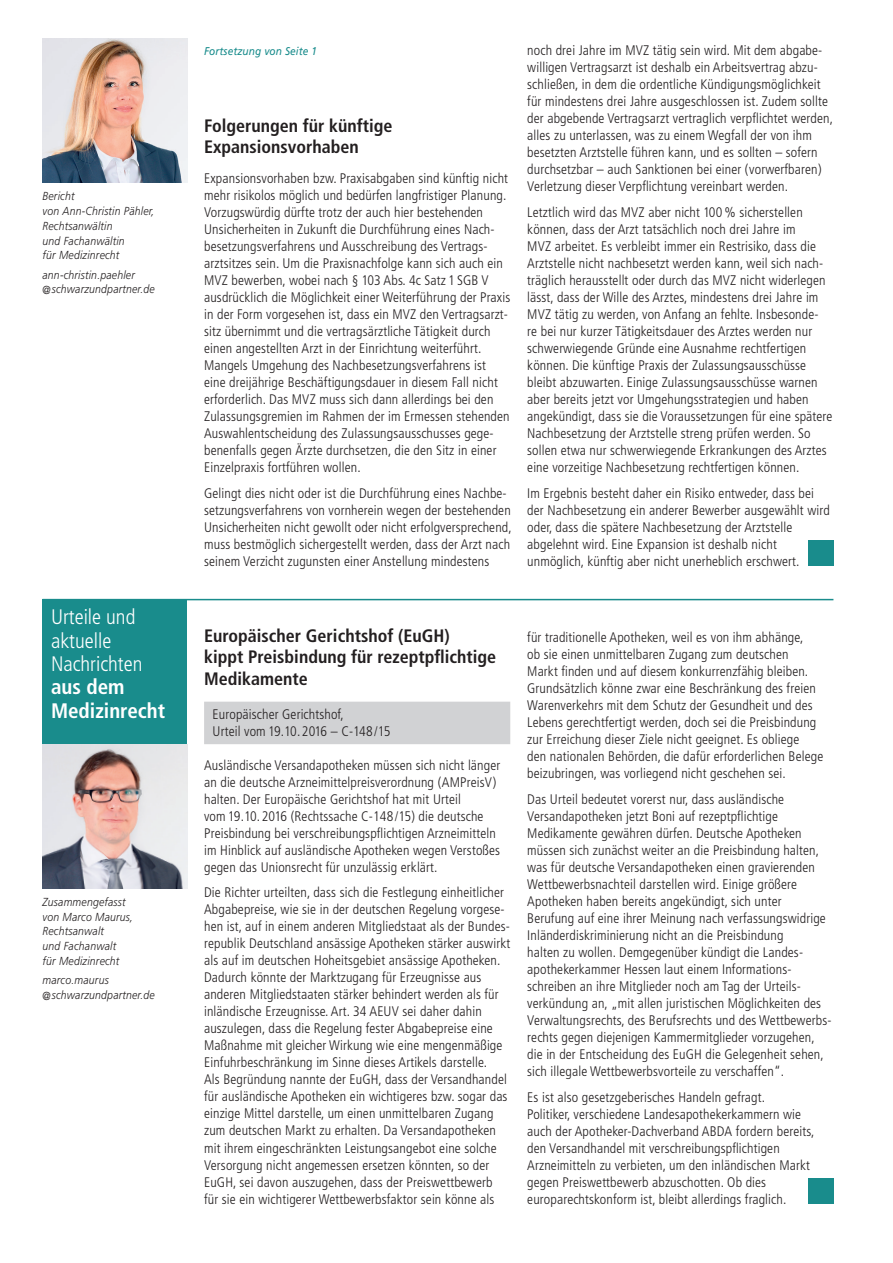
<style>
.page{position:relative;width:893px;height:1263px;background:#fff}
.page>*{position:absolute;margin:0;border:0;box-sizing:border-box;transform-origin:0 0}
.t1{font:300 condensed 21px/23.4px "Frutiger";color:#fff}
.t2{font:700 condensed 21px/23.4px "Frutiger";color:#fff}
.t3{font:700 condensed 18px/21.3px "Frutiger";color:#231f20}
.t4{font:300 condensed 13.8px/17px "Frutiger";letter-spacing:.01em;color:#231f20}
.t5{font:italic 300 11.7px/14.9px "Frutiger";letter-spacing:.02em;color:#231f20;scale:.9 1}
.t6{font:italic 11.25px "Frutiger";letter-spacing:.01em;color:#198c8c;scale:.9 1}
</style>
<div class="page">
<div style="left:43px;top:600px;width:144px;height:144px;background:#198c8c"></div>
<div style="left:808px;top:540px;width:25px;height:26px;background:#198c8c"></div>
<hr style="left:43px;top:599px;width:790px;height:1px;background:#198c8c">
<div style="left:204px;top:702px;width:306px;height:42px;background:#d1d2d4"></div>
<div style="left:808px;top:1178px;width:25px;height:25px;background:#198c8c"></div>
<img style="left:43px;top:744px;width:144px;height:145px">
<img style="left:43px;top:38px;width:144px;height:145px">
<p class="t5" style="left:43px;top:189px;width:126px">Bericht<br>von Ann-Christin Pähler,<br>Rechtsanwältin<br>und Fachanwältin<br>für Medizinrecht</p>
<p class="t5" style="left:43px;top:267px;width:126px">ann-christin.paehler @schwarzundpartner.de</p>
<h1 class="t1" style="left:51px;top:605px;width:93px">Urteile und aktuelle<br>Nachrichten</h1>
<h1 class="t2" style="left:51px;top:675px;width:116px">aus dem<br>Medizinrecht</h1>
<p class="t5" style="left:43px;top:894px;width:102px">Zusammengefasst von Marco Maurus,<br>Rechtsanwalt<br>und Fachanwalt<br>für Medizinrecht</p>
<p class="t5" style="left:43px;top:973px;width:126px">marco.maurus @schwarzundpartner.de</p>
<p class="t6" style="left:204px;top:45px;width:127px">Fortsetzung von Seite 1</p>
<h2 class="t3" style="left:204px;top:115px;width:190px">Folgerungen für künftige<br>Expansionsvorhaben</h2>
<p class="t4" style="left:204px;top:170px;width:308px">Expansionsvorhaben bzw. Praxisabgaben sind künftig nicht mehr risikolos möglich und bedürfen langfristiger Planung.<br>Vorzugswürdig dürfte trotz der auch hier bestehenden Unsicherheiten in Zukunft die Durchführung eines Nach&shy;besetzungsverfahrens und Ausschreibung des Vertrags&shy;arztsitzes sein. Um die Praxisnachfolge kann sich auch ein MVZ bewerben, wobei nach § 103 Abs. 4c Satz 1 SGB V ausdrücklich die Möglichkeit einer Weiterführung der Praxis in der Form vorgesehen ist, dass ein MVZ den Vertragsarzt&shy;sitz übernimmt und die vertragsärztliche Tätigkeit durch einen angestellten Arzt in der Einrichtung weiterführt.<br>Mangels Umgehung des Nachbesetzungsverfahrens ist eine dreijährige Beschäftigungsdauer in diesem Fall nicht erforderlich. Das MVZ muss sich dann allerdings bei den Zulassungsgremien im Rahmen der im Ermessen stehenden Auswahlentscheidung des Zulassungsausschusses gege&shy;benenfalls gegen Ärzte durchsetzen, die den Sitz in einer Einzelpraxis fortführen wollen.</p>
<p class="t4" style="left:204px;top:484px;width:309px">Gelingt dies nicht oder ist die Durchführung eines Nachbe&shy;setzungsverfahrens von vornherein wegen der bestehenden Unsicherheiten nicht gewollt oder nicht erfolgversprechend, muss bestmöglich sichergestellt werden, dass der Arzt nach seinem Verzicht zugunsten einer Anstellung mindestens</p>
<p class="t4" style="left:527px;top:42px;width:307px">noch drei Jahre im MVZ tätig sein wird. Mit dem abgabe&shy;willigen Vertragsarzt ist deshalb ein Arbeitsvertrag abzu&shy;schließen, in dem die ordentliche Kündigungsmöglichkeit für mindestens drei Jahre ausgeschlossen ist. Zudem sollte der abgebende Vertragsarzt vertraglich verpflichtet werden, alles zu unterlassen, was zu einem Wegfall der von ihm besetzten Arztstelle führen kann, und es sollten – sofern durchsetzbar – auch Sanktionen bei einer (vorwerfbaren)<br>Verletzung dieser Verpflichtung vereinbart werden.</p>
<p class="t4" style="left:527px;top:204px;width:307px">Letztlich wird das MVZ aber nicht 100 % sicherstellen können, dass der Arzt tatsächlich noch drei Jahre im<br>MVZ arbeitet. Es verbleibt immer ein Restrisiko, dass die Arztstelle nicht nachbesetzt werden kann, weil sich nach&shy;träglich herausstellt oder durch das MVZ nicht widerlegen lässt, dass der Wille des Arztes, mindestens drei Jahre im MVZ tätig zu werden, von Anfang an fehlte. Insbesonde-<br>re bei nur kurzer Tätigkeitsdauer des Arztes werden nur schwerwiegende Gründe eine Ausnahme rechtfertigen können. Die künftige Praxis der Zulassungsausschüsse bleibt abzuwarten. Einige Zulassungsausschüsse warnen aber bereits jetzt vor Umgehungsstrategien und haben angekündigt, dass sie die Voraussetzungen für eine spätere Nachbesetzung der Arztstelle streng prüfen werden. So sollen etwa nur schwerwiegende Erkrankungen des Arztes eine vorzeitige Nachbesetzung rechtfertigen können.</p>
<p class="t4" style="left:527px;top:485px;width:304px">Im Ergebnis besteht daher ein Risiko entweder, dass bei der Nachbesetzung ein anderer Bewerber ausgewählt wird oder, dass die spätere Nachbesetzung der Arztstelle abgelehnt wird. Eine Expansion ist deshalb nicht unmöglich, künftig aber nicht unerheblich erschwert.</p>
<h2 class="t3" style="left:204px;top:625px;width:294px">Europäischer Gerichtshof (EuGH)<br>kippt Preisbindung für rezeptpflichtige<br>Medikamente</h2>
<p class="t4" style="left:213px;top:706px;width:179px">Europäischer Gerichtshof,<br>Urteil vom 19.10.2016 – C-148/15</p>
<p class="t4" style="left:204px;top:757px;width:298px">Ausländische Versandapotheken müssen sich nicht länger an die deutsche Arzneimittelpreisverordnung (AMPreisV) halten. Der Europäische Gerichtshof hat mit Urteil<br>vom 19.10.2016 (Rechtssache C-148/15) die deutsche Preisbindung bei verschreibungspflichtigen Arzneimitteln im Hinblick auf ausländische Apotheken wegen Verstoßes gegen das Unionsrecht für unzulässig erklärt.</p>
<p class="t4" style="left:204px;top:884px;width:308px">Die Richter urteilten, dass sich die Festlegung einheitlicher Abgabepreise, wie sie in der deutschen Regelung vorgese&shy;hen ist, auf in einem anderen Mitgliedstaat als der Bundes&shy;republik Deutschland ansässige Apotheken stärker auswirkt als auf im deutschen Hoheitsgebiet ansässige Apotheken.<br>Dadurch könnte der Marktzugang für Erzeugnisse aus anderen Mitgliedstaaten stärker behindert werden als für inländische Erzeugnisse. Art. 34 AEUV sei daher dahin auszulegen, dass die Regelung fester Abgabepreise eine Maßnahme mit gleicher Wirkung wie eine mengenmäßige Einfuhrbeschränkung im Sinne dieses Artikels darstelle.<br>Als Begründung nannte der EuGH, dass der Versandhandel für ausländische Apotheken ein wichtigeres bzw. sogar das einzige Mittel darstelle, um einen unmittelbaren Zugang zum deutschen Markt zu erhalten. Da Versandapotheken mit ihrem eingeschränkten Leistungsangebot eine solche Versorgung nicht angemessen ersetzen könnten, so der EuGH, sei davon auszugehen, dass der Preiswettbewerb<br>für sie ein wichtigerer Wettbewerbsfaktor sein könne als</p>
<p class="t4" style="left:527px;top:629px;width:297px">für traditionelle Apotheken, weil es von ihm abhänge,<br>ob sie einen unmittelbaren Zugang zum deutschen<br>Markt finden und auf diesem konkurrenzfähig bleiben.<br>Grundsätzlich könne zwar eine Beschränkung des freien Warenverkehrs mit dem Schutz der Gesundheit und des Lebens gerechtfertigt werden, doch sei die Preisbindung zur Erreichung dieser Ziele nicht geeignet. Es obliege<br>den nationalen Behörden, die dafür erforderlichen Belege beizubringen, was vorliegend nicht geschehen sei.</p>
<p class="t4" style="left:527px;top:791px;width:306px">Das Urteil bedeutet vorerst nur, dass ausländische Versandapotheken jetzt Boni auf rezeptpflichtige Medikamente gewähren dürfen. Deutsche Apotheken müssen sich zunächst weiter an die Preisbindung halten, was für deutsche Versandapotheken einen gravierenden Wettbewerbsnachteil darstellen wird. Einige größere Apotheken haben bereits angekündigt, sich unter Berufung auf eine ihrer Meinung nach verfassungswidrige Inländerdiskriminierung nicht an die Preisbindung<br>halten zu wollen. Demgegenüber kündigt die Landes&shy;apothekerkammer Hessen laut einem Informations&shy;schreiben an ihre Mitglieder noch am Tag der Urteils&shy;verkündung an, „mit allen juristischen Möglichkeiten des Verwaltungsrechts, des Berufsrechts und des Wettbewerbs&shy;rechts gegen diejenigen Kammermitglieder vorzugehen, die in der Entscheidung des EuGH die Gelegenheit sehen, sich illegale Wettbewerbsvorteile zu verschaffen“.</p>
<p class="t4" style="left:527px;top:1088px;width:289px">Es ist also gesetzgeberisches Handeln gefragt.<br>Politiker, verschiedene Landesapothekerkammern wie auch der Apotheker-Dachverband ABDA fordern bereits, den Versandhandel mit verschreibungspflichtigen Arzneimitteln zu verbieten, um den inländischen Markt gegen Preiswettbewerb abzuschotten. Ob dies europarechtskonform ist, bleibt allerdings fraglich.</p>
</div>
